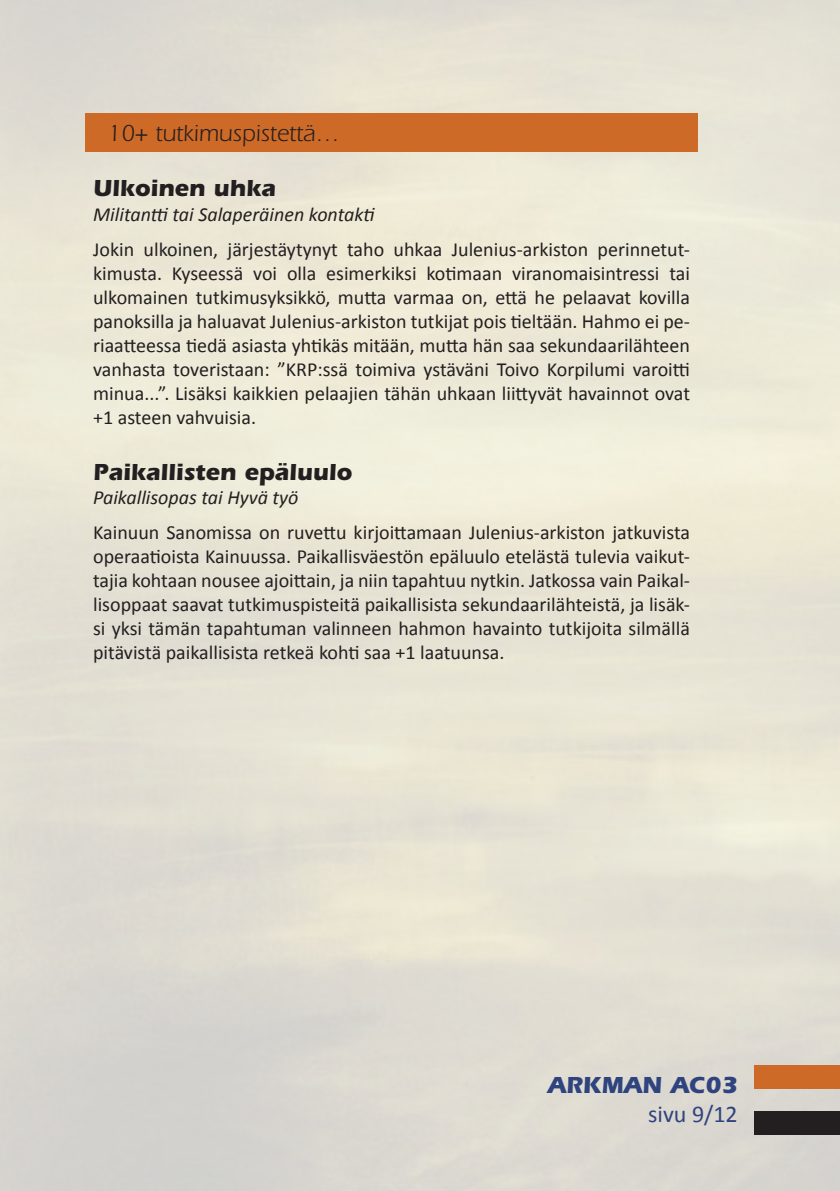
<style>
.page{position:relative;width:840px;height:1191px;background:#fff}
.page>*{position:absolute;margin:0;border:0;box-sizing:border-box;transform-origin:0 0}
.Aliotsikko{font:700 24px "ITC Eras Std";color:#231f20}
.Otsikko{font:24px "ITC Eras Std";color:#231f20}
.t1{font:700 24px "ITC Eras Std";color:#2f437e}
.t2{font:24px "Calibri";color:#2f437e}
.Sivuhuomio{font:20px/24px "Calibri";color:#231f20;text-align:justify}
.Sivuhuomio-2{font:italic 20px "Calibri";color:#231f20}
</style>
<div class="page">
<img style="left:0;top:0;width:839px;height:1191px">
<div style="left:754px;top:1110px;width:85px;height:24px;background:#231f20"></div>
<div style="left:754px;top:1065px;width:85px;height:24px;background:#ce6a28"></div>
<div style="left:85px;top:113px;width:612px;height:39px;background:#ce6a28"></div>
<p class="Otsikko" style="left:108px;top:120px;width:233px">10+ tutkimuspistettä…</p>
<p class="Aliotsikko" style="left:93px;top:175px;width:184px">Ulkoinen uhka</p>
<p class="Sivuhuomio-2" style="left:93px;top:200px;width:283px">Militantti tai Salaperäinen kontakti</p>
<p class="Sivuhuomio" style="left:93px;top:237px;width:598px">Jokin ulkoinen, järjestäytynyt taho uhkaa Julenius-arkiston perinnetut&shy;kimusta. Kyseessä voi olla esimerkiksi kotimaan viranomaisintressi tai ulkomainen tutkimusyksikkö, mutta varmaa on, että he pelaavat kovilla panoksilla ja haluavat Julenius-arkiston tutkijat pois tieltään. Hahmo ei pe&shy;riaatteessa tiedä asiasta yhtikäs mitään, mutta hän saa sekundaarilähteen vanhasta toveristaan: ”KRP:ssä toimiva ystäväni Toivo Korpilumi varoitti minua...”. Lisäksi kaikkien pelaajien tähän uhkaan liittyvät havainnot ovat +1 asteen vahvuisia.</p>
<p class="Aliotsikko" style="left:93px;top:458px;width:260px">Paikallisten epäluulo</p>
<p class="Sivuhuomio-2" style="left:93px;top:483px;width:207px">Paikallisopas tai Hyvä työ</p>
<p class="Sivuhuomio" style="left:93px;top:520px;width:598px">Kainuun Sanomissa on ruvettu kirjoittamaan Julenius-arkiston jatkuvista operaatioista Kainuussa. Paikallisväestön epäluulo etelästä tulevia vaikut&shy;tajia kohtaan nousee ajoittain, ja niin tapahtuu nytkin. Jatkossa vain Paikal&shy;lisoppaat saavat tutkimuspisteitä paikallisista sekundaarilähteistä, ja lisäk&shy;si yksi tämän tapahtuman valinneen hahmon havainto tutkijoita silmällä pitävistä paikallisista retkeä kohti saa +1 laatuunsa.</p>
<p class="t1" style="left:547px;top:1071px;width:192px">ARKMAN AC03</p>
<p class="t2" style="left:647px;top:1099px;width:91px">sivu 9/12</p>
</div>
